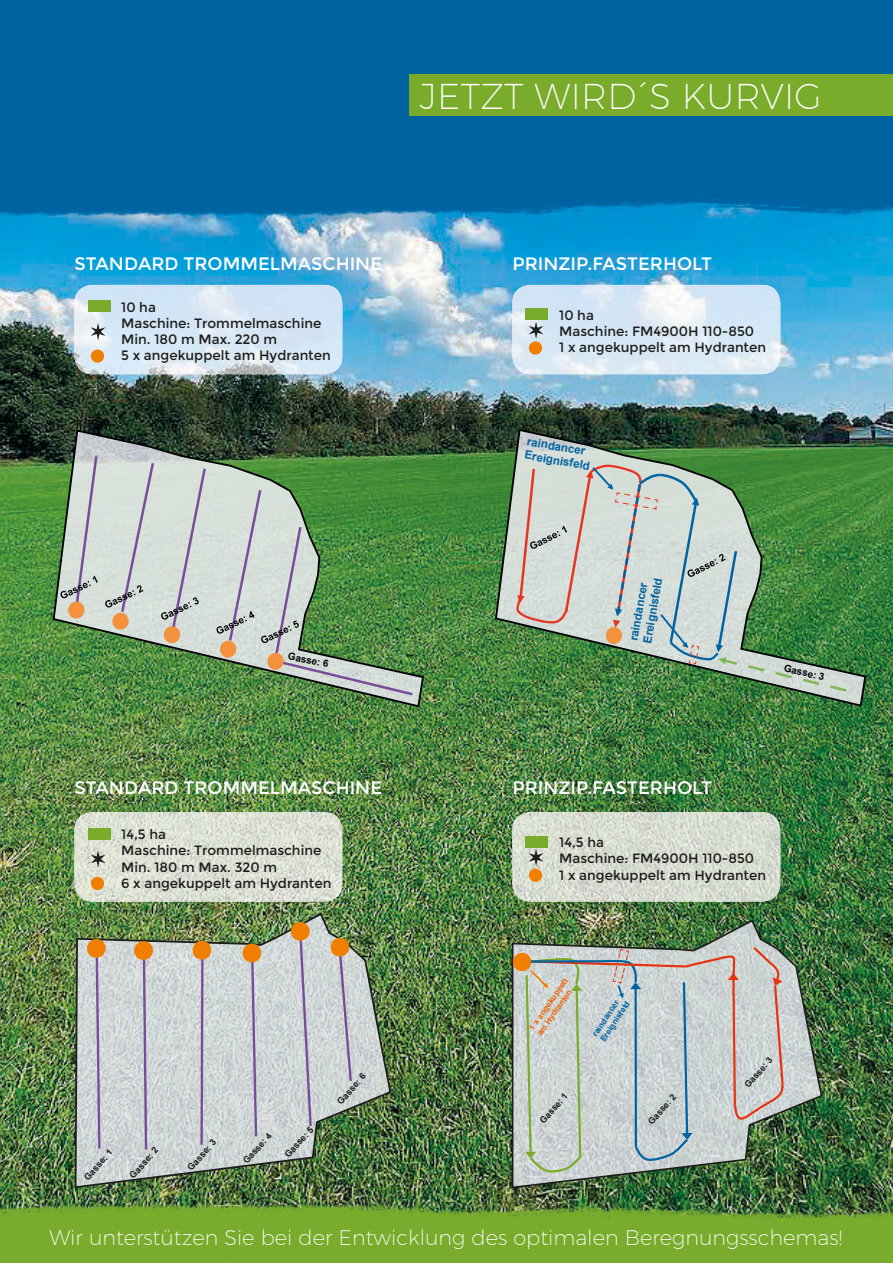
<style>
.page{position:relative;width:893px;height:1263px;background:#fff}
.page>*{position:absolute;margin:0;border:0;box-sizing:border-box;transform-origin:0 0}
.t1{font:200 36px "Montserrat";letter-spacing:.01em;color:#fff}
.t2{font:200 21px "Montserrat";color:#fff}
.t3{font:18px "Montserrat";color:#fff}
.t4{font:13.5px/16.2px "Montserrat";color:#1d1d1b}
.t5{font:700 11.55px/13.8px "Arial";color:#0063a1}
.t6{font:700 9.9px "Arial";color:#020204}
.t7{font:700 9px "Arial";color:#1d1d1b}
.t8{font:700 8.85px "Arial";color:#1d1d1b}
.t9{font:700 8.1px/9.6px "Arial";color:#ec6409}
.t10{font:700 8.1px/9.8px "Arial";color:#0063a1}
</style>
<div class="page">
<img style="left:0;top:230px;width:893px;height:1033px">
<img style="left:0;top:1188px;width:1px;height:75px">
<img style="left:0;top:1188px;width:893px;height:32px">
<div style="left:0;top:0;width:893px;height:196px;background:#0063a1"></div>
<img style="left:0;top:196px;width:893px;height:34px">
<div style="left:409px;top:74px;width:484px;height:42px;background:#7aac2b"></div>
<img style="left:512px;top:812px;width:268px;height:89px">
<img style="left:512px;top:285px;width:268px;height:89px">
<img style="left:74px;top:285px;width:268px;height:89px">
<img style="left:74px;top:812px;width:268px;height:89px">
<div style="left:89px;top:301px;width:22px;height:11px;background:#7aac2b"></div>
<svg style="left:91px;top:323px;width:14px;height:17px"></svg>
<svg style="left:91px;top:350px;width:13px;height:13px"></svg>
<div style="left:525px;top:836px;width:23px;height:11px;background:#7aac2b"></div>
<svg style="left:529px;top:849px;width:14px;height:33px"></svg>
<div style="left:89px;top:828px;width:22px;height:11px;background:#7aac2b"></div>
<svg style="left:91px;top:851px;width:14px;height:16px"></svg>
<svg style="left:91px;top:877px;width:13px;height:13px"></svg>
<div style="left:525px;top:309px;width:23px;height:11px;background:#7aac2b"></div>
<svg style="left:529px;top:322px;width:14px;height:33px"></svg>
<img style="left:511px;top:918px;width:312px;height:271px">
<svg style="left:512px;top:945px;width:273px;height:230px;background:#bcc2be"></svg>
<img style="left:74px;top:912px;width:318px;height:277px">
<svg style="left:192px;top:921px;width:161px;height:226px;background:#c0c3bd"></svg>
<svg style="left:87px;top:938px;width:67px;height:214px;background:#cac8c8"></svg>
<img style="left:494px;top:428px;width:373px;height:280px">
<svg style="left:514px;top:464px;width:335px;height:229px;background:#92b091"></svg>
<img style="left:52px;top:428px;width:373px;height:280px">
<svg style="left:73px;top:454px;width:342px;height:243px;background:#91b08e"></svg>
<svg style="left:220px;top:640px;width:16px;height:18px"></svg>
<svg style="left:267px;top:653px;width:17px;height:17px"></svg>
<svg style="left:60px;top:576px;width:38px;height:43px;background:#c9c1b4"></svg>
<svg style="left:105px;top:585px;width:38px;height:45px;background:#c8c1b5"></svg>
<svg style="left:161px;top:597px;width:38px;height:23px"></svg>
<svg style="left:216px;top:611px;width:38px;height:23px"></svg>
<svg style="left:261px;top:620px;width:38px;height:23px"></svg>
<h1 class="t1" style="left:420px;top:77px;width:403px">JETZT WIRD´S KURVIG</h1>
<h3 class="t3" style="left:74px;top:255px;width:309px">STANDARD TROMMELMASCHINE</h3>
<h3 class="t3" style="left:512px;top:255px;width:201px">PRINZIP.FASTERHOLT</h3>
<p class="t4" style="left:121px;top:299px;width:211px">10 ha<br>Maschine: Trommelmaschine<br>Min. 180 m Max. 220 m<br>5 x angekuppelt am Hydranten</p>
<p class="t4" style="left:559px;top:307px;width:209px">10 ha<br>Maschine: FM4900H 110-850<br>1 x angekuppelt am Hydranten</p>
<p class="t5" style="left:528px;top:435px;width:68px;rotate:10deg">raindancer<br>Ereignisfeld</p>
<p class="t6" style="left:289px;top:652px;width:43px;rotate:11deg">Gasse: 6</p>
<p class="t5" style="left:628px;top:640px;width:68px;rotate:-80deg">raindancer<br>Ereignisfeld</p>
<p class="t6" style="left:785px;top:664px;width:43px;rotate:14deg">Gasse: 3</p>
<h3 class="t3" style="left:74px;top:778px;width:309px">STANDARD TROMMELMASCHINE</h3>
<h3 class="t3" style="left:512px;top:778px;width:201px">PRINZIP.FASTERHOLT</h3>
<p class="t4" style="left:121px;top:826px;width:212px">14,5 ha<br>Maschine: Trommelmaschine<br>Min. 180 m Max. 320 m<br>6 x angekuppelt am Hydranten</p>
<p class="t7" style="left:83px;top:1176px;width:39px;rotate:-48deg">Gasse: 1</p>
<p class="t7" style="left:129px;top:1174px;width:39px;rotate:-48deg">Gasse: 2</p>
<p class="t7" style="left:187px;top:1166px;width:39px;rotate:-48deg">Gasse: 3</p>
<p class="t7" style="left:242px;top:1160px;width:39px;rotate:-48deg">Gasse: 4</p>
<p class="t7" style="left:284px;top:1154px;width:39px;rotate:-48deg">Gasse: 5</p>
<p class="t7" style="left:336px;top:1100px;width:39px;rotate:-48deg">Gasse: 6</p>
<p class="t4" style="left:559px;top:835px;width:209px">14,5 ha<br>Maschine: FM4900H 110-850<br>1 x angekuppelt am Hydranten</p>
<p class="t9" style="left:528px;top:1027px;width:63px;rotate:-55deg">1 x angekuppelt am Hydranten</p>
<p class="t10" style="left:591px;top:1033px;width:48px;rotate:-57deg">raindancer<br>Ereignisfeld</p>
<p class="t8" style="left:539px;top:1119px;width:39px;rotate:-48deg">Gasse: 1</p>
<p class="t8" style="left:647px;top:1120px;width:39px;rotate:-48deg">Gasse: 2</p>
<p class="t8" style="left:744px;top:1084px;width:39px;rotate:-48deg">Gasse: 3</p>
<h2 class="t2" style="left:50px;top:1226px;width:795px">Wir unterstützen Sie bei der Entwicklung des optimalen Beregnungsschemas!</h2>
</div>
